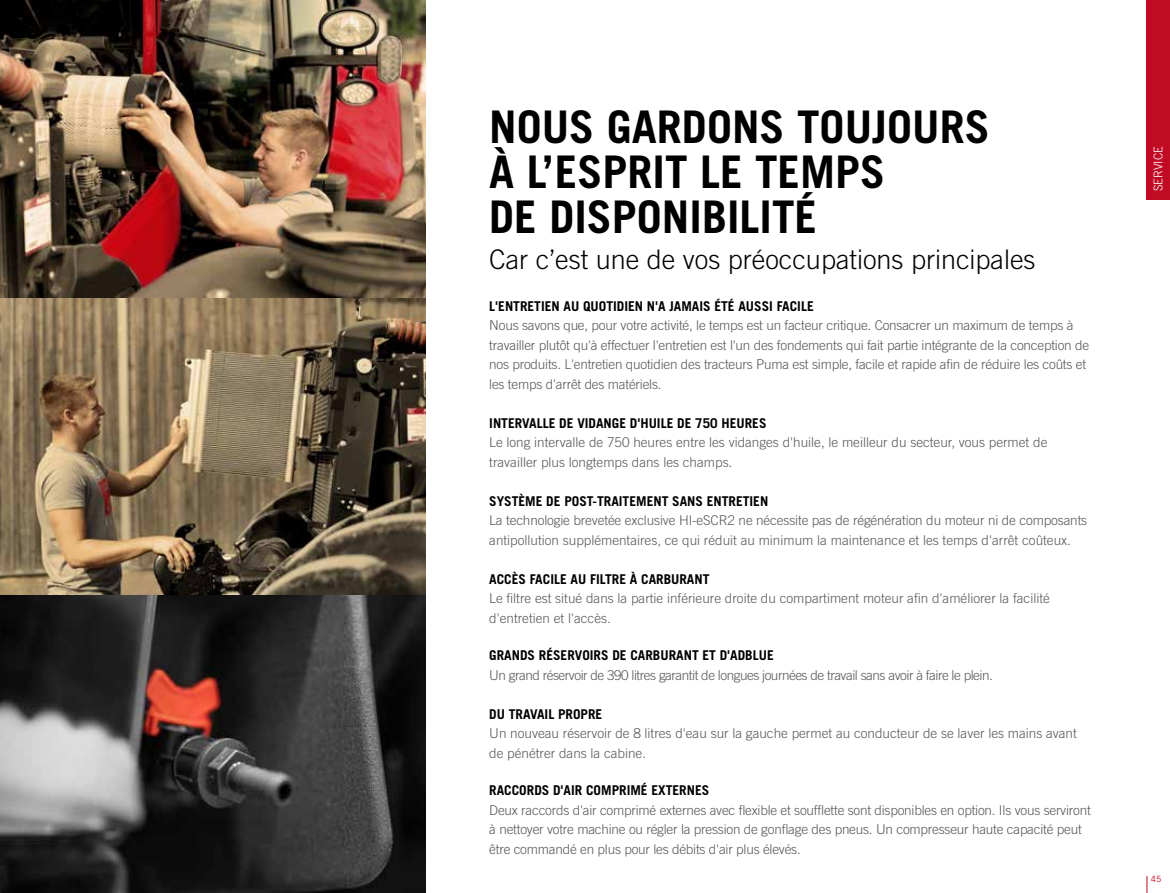
<style>
.page{position:relative;width:1170px;height:893px;background:#fff}
.page>*{position:absolute;margin:0;border:0;box-sizing:border-box;transform-origin:0 0}
.t1{font:700 45px/45px "Trade Gothic LT Pro";color:#000}
.t2{font:300 27px "Trade Gothic LT Pro";color:#000}
.t3{font:300 13.5px/19.5px "Trade Gothic LT Pro";letter-spacing:-.015em;color:#575756}
.t4{font:700 13.5px "Trade Gothic LT Pro";color:#000}
.t5{font:300 13.5px "Trade Gothic LT Pro";letter-spacing:-.035em;color:#575756}
.t6{font:300 12px "Trade Gothic LT Pro";color:#fff}
.t7{font:8.7px "Trade Gothic LT Pro";color:#c10b25}
</style>
<div class="page">
<div style="left:1146px;top:0;width:23px;height:200px;background:#c10b25"></div>
<img style="left:0;top:0;width:425px;height:893px">
<svg style="left:1146px;top:876px;width:1px;height:17px"></svg>
<h1 class="t1" style="left:489px;top:104px;width:502px">NOUS GARDONS TOUJOURS<br>À L’ESPRIT LE TEMPS<br>DE DISPONIBILITÉ</h1>
<h2 class="t2" style="left:489px;top:243px;width:548px">Car c’est une de vos préoccupations principales</h2>
<p class="t4" style="left:489px;top:298px;width:326px">L'ENTRETIEN AU QUOTIDIEN N'A JAMAIS ÉTÉ AUSSI FACILE</p>
<p class="t3" style="left:489px;top:316px;width:601px">Nous savons que, pour votre activité, le temps est un facteur critique. Consacrer un maximum de temps à travailler plutôt qu'à effectuer l'entretien est l'un des fondements qui fait partie intégrante de la conception de nos produits. L'entretien quotidien des tracteurs Puma est simple, facile et rapide afin de réduire les coûts et les temps d'arrêt des matériels.</p>
<p class="t4" style="left:489px;top:415px;width:279px">INTERVALLE DE VIDANGE D'HUILE DE 750 HEURES</p>
<p class="t3" style="left:489px;top:433px;width:559px">Le long intervalle de 750 heures entre les vidanges d'huile, le meilleur du secteur, vous permet de travailler plus longtemps dans les champs.</p>
<p class="t4" style="left:489px;top:493px;width:280px">SYSTÈME DE POST-TRAITEMENT SANS ENTRETIEN</p>
<p class="t3" style="left:489px;top:511px;width:599px">La technologie brevetée exclusive HI-eSCR2 ne nécessite pas de régénération du moteur ni de composants antipollution supplémentaires, ce qui réduit au minimum la maintenance et les temps d'arrêt coûteux.</p>
<p class="t4" style="left:489px;top:571px;width:222px">ACCÈS FACILE AU FILTRE À CARBURANT</p>
<p class="t3" style="left:489px;top:589px;width:562px">Le filtre est situé dans la partie inférieure droite du compartiment moteur afin d'améliorer la facilité d'entretien et l'accès.</p>
<p class="t4" style="left:489px;top:647px;width:286px">GRANDS RÉSERVOIRS DE CARBURANT ET D'ADBLUE</p>
<p class="t5" style="left:489px;top:667px;width:505px">Un grand réservoir de 390 litres garantit de longues journées de travail sans avoir à faire le plein.</p>
<p class="t4" style="left:489px;top:706px;width:115px">DU TRAVAIL PROPRE</p>
<p class="t3" style="left:489px;top:724px;width:589px">Un nouveau réservoir de 8 litres d'eau sur la gauche permet au conducteur de se laver les mains avant de pénétrer dans la cabine.</p>
<p class="t4" style="left:489px;top:782px;width:221px">RACCORDS D'AIR COMPRIMÉ EXTERNES</p>
<p class="t3" style="left:489px;top:800px;width:603px">Deux raccords d'air comprimé externes avec flexible et soufflette sont disponibles en option. Ils vous serviront à nettoyer votre machine ou régler la pression de gonflage des pneus. Un compresseur haute capacité peut être commandé en plus pour les débits d'air plus élevés.</p>
<p class="t6" style="left:1151px;top:191px;width:46px;rotate:-90deg">SERVICE</p>
<p class="t7" style="left:1150px;top:874px;width:12px">45</p>
</div>
